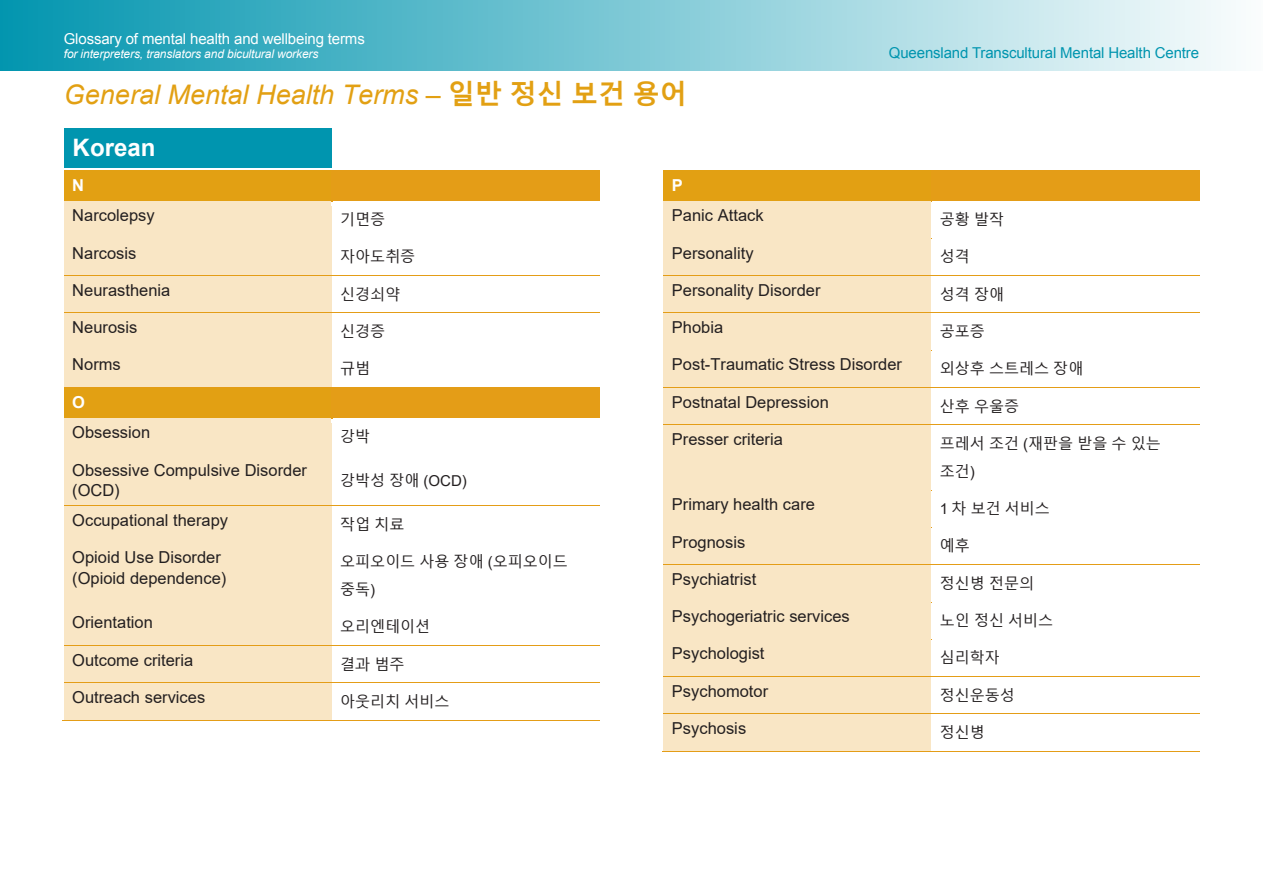
<style>
.page{position:relative;width:1263px;height:893px;background:#fff}
.page>*{position:absolute;margin:0;border:0;box-sizing:border-box;transform-origin:0 0}
.t1{font:italic 27px "Arial";color:#e2a013}
.t2{font:700 24px "Arial";color:#fff}
.t3{font:16.5px/30.3px "Arial";color:#231f20}
.t4{font:15px/28px "Malgun Gothic";color:#231f20}
.t5{font:15px "Arial";letter-spacing:-.01em;color:#0095af}
.t6{font:15px "Arial";letter-spacing:-.01em;color:#fff}
.t7{font:italic 12px "Arial";letter-spacing:-.01em;color:#fff}
.s1{font-family:"Malgun Gothic";font-weight:700;font-style:normal}
.s2{font-weight:700;color:#fff}
.s3{font-family:"Arial"}
</style>
<div class="page">
<div style="left:64px;top:129px;width:268px;height:39px;background:#0095af"></div>
<div style="left:64px;top:171px;width:267px;height:30px;background:#e2a013"></div>
<div style="left:332px;top:171px;width:268px;height:30px;background:#e49d17"></div>
<hr style="left:64px;top:170px;width:267px;height:1px;background:#e49d17">
<hr style="left:332px;top:170px;width:268px;height:1px;background:#e49d17">
<div style="left:64px;top:201px;width:268px;height:37px;background:#f9e6c5"></div>
<svg style="left:331px;top:170px;width:2px;height:36px"></svg>
<div style="left:64px;top:239px;width:268px;height:36px;background:#f9e6c5"></div>
<hr style="left:64px;top:238px;width:268px;height:1px;background:#e49d17">
<hr style="left:332px;top:238px;width:268px;height:1px;background:#e49d17">
<div style="left:64px;top:276px;width:268px;height:37px;background:#f9e6c5"></div>
<hr style="left:64px;top:275px;width:268px;height:1px;background:#e49d17">
<hr style="left:332px;top:275px;width:268px;height:1px;background:#e49d17">
<div style="left:64px;top:313px;width:268px;height:37px;background:#f9e6c5"></div>
<div style="left:64px;top:351px;width:268px;height:36px;background:#f9e6c5"></div>
<hr style="left:64px;top:350px;width:268px;height:1px;background:#e49d17">
<hr style="left:332px;top:350px;width:268px;height:1px;background:#e49d17">
<div style="left:64px;top:388px;width:267px;height:30px;background:#e2a013"></div>
<div style="left:332px;top:388px;width:268px;height:30px;background:#e49d17"></div>
<hr style="left:64px;top:387px;width:267px;height:1px;background:#e49d17">
<hr style="left:333px;top:387px;width:267px;height:1px;background:#e49d17">
<div style="left:64px;top:418px;width:268px;height:37px;background:#f9e6c5"></div>
<svg style="left:331px;top:387px;width:2px;height:36px"></svg>
<div style="left:64px;top:456px;width:268px;height:49px;background:#f9e6c5"></div>
<hr style="left:64px;top:455px;width:268px;height:1px;background:#e49d17">
<hr style="left:332px;top:455px;width:268px;height:1px;background:#e49d17">
<div style="left:64px;top:506px;width:268px;height:37px;background:#f9e6c5"></div>
<hr style="left:64px;top:505px;width:268px;height:1px;background:#e49d17">
<hr style="left:332px;top:505px;width:268px;height:1px;background:#e49d17">
<div style="left:64px;top:543px;width:268px;height:65px;background:#f9e6c5"></div>
<div style="left:64px;top:609px;width:268px;height:36px;background:#f9e6c5"></div>
<hr style="left:64px;top:608px;width:268px;height:1px;background:#e49d17">
<hr style="left:332px;top:608px;width:268px;height:1px;background:#e49d17">
<div style="left:64px;top:646px;width:268px;height:37px;background:#f9e6c5"></div>
<hr style="left:64px;top:645px;width:268px;height:1px;background:#e49d17">
<hr style="left:332px;top:645px;width:268px;height:1px;background:#e49d17">
<div style="left:64px;top:683px;width:268px;height:37px;background:#f9e6c5"></div>
<hr style="left:64px;top:682px;width:268px;height:1px;background:#e49d17">
<hr style="left:332px;top:682px;width:268px;height:1px;background:#e49d17">
<hr style="left:63px;top:720px;width:269px;height:1px;background:#e49d17">
<hr style="left:331px;top:720px;width:269px;height:1px;background:#e49d17">
<div style="left:663px;top:171px;width:268px;height:30px;background:#e2a013"></div>
<div style="left:932px;top:171px;width:267px;height:30px;background:#e49d17"></div>
<hr style="left:663px;top:170px;width:268px;height:1px;background:#e49d17">
<hr style="left:932px;top:170px;width:267px;height:1px;background:#e49d17">
<div style="left:663px;top:201px;width:268px;height:37px;background:#f9e6c5"></div>
<svg style="left:931px;top:170px;width:1px;height:32px"></svg>
<div style="left:663px;top:239px;width:268px;height:36px;background:#f9e6c5"></div>
<hr style="left:663px;top:238px;width:268px;height:1px;background:#e49d17">
<hr style="left:932px;top:238px;width:267px;height:1px;background:#e49d17">
<div style="left:663px;top:276px;width:268px;height:37px;background:#f9e6c5"></div>
<hr style="left:663px;top:275px;width:268px;height:1px;background:#e49d17">
<hr style="left:932px;top:275px;width:267px;height:1px;background:#e49d17">
<div style="left:663px;top:313px;width:268px;height:37px;background:#f9e6c5"></div>
<div style="left:663px;top:351px;width:268px;height:36px;background:#f9e6c5"></div>
<hr style="left:663px;top:350px;width:268px;height:1px;background:#e49d17">
<hr style="left:932px;top:350px;width:267px;height:1px;background:#e49d17">
<div style="left:663px;top:388px;width:268px;height:37px;background:#f9e6c5"></div>
<hr style="left:663px;top:387px;width:268px;height:1px;background:#e49d17">
<hr style="left:932px;top:387px;width:267px;height:1px;background:#e49d17">
<div style="left:663px;top:425px;width:268px;height:65px;background:#f9e6c5"></div>
<hr style="left:663px;top:424px;width:268px;height:1px;background:#e49d17">
<hr style="left:932px;top:424px;width:267px;height:1px;background:#e49d17">
<div style="left:663px;top:490px;width:268px;height:37px;background:#f9e6c5"></div>
<div style="left:663px;top:528px;width:268px;height:36px;background:#f9e6c5"></div>
<hr style="left:663px;top:527px;width:268px;height:1px;background:#e49d17">
<hr style="left:932px;top:527px;width:267px;height:1px;background:#e49d17">
<div style="left:663px;top:565px;width:268px;height:37px;background:#f9e6c5"></div>
<hr style="left:663px;top:564px;width:268px;height:1px;background:#e49d17">
<hr style="left:932px;top:564px;width:267px;height:1px;background:#e49d17">
<div style="left:663px;top:602px;width:268px;height:37px;background:#f9e6c5"></div>
<div style="left:663px;top:640px;width:268px;height:36px;background:#f9e6c5"></div>
<hr style="left:663px;top:639px;width:268px;height:1px;background:#e49d17">
<hr style="left:932px;top:639px;width:267px;height:1px;background:#e49d17">
<div style="left:663px;top:677px;width:268px;height:37px;background:#f9e6c5"></div>
<hr style="left:663px;top:676px;width:268px;height:1px;background:#e49d17">
<hr style="left:932px;top:676px;width:267px;height:1px;background:#e49d17">
<div style="left:663px;top:714px;width:268px;height:37px;background:#f9e6c5"></div>
<hr style="left:662px;top:751px;width:269px;height:1px;background:#e49d17">
<hr style="left:931px;top:751px;width:268px;height:1px;background:#e49d17">
<div style="left:0;top:0;width:1263px;height:71px;background:linear-gradient(to right,#0295af,#fbfdfd)"></div>
<p class="t6" style="left:64px;top:29px;width:303px">Glossary of mental health and wellbeing terms</p>
<p class="t7" style="left:64px;top:46px;width:256px">for interpreters, translators and bicultural workers</p>
<p class="t5" style="left:889px;top:43px;width:312px">Queensland Transcultural Mental Health Centre</p>
<p class="t1" style="left:64px;top:77px;width:624px">General Mental Health Terms – <span class="s1">일반 정신 보건 용어</span></p>
<p class="t2" style="left:73px;top:132px;width:84px">Korean</p>
<p class="t3" style="left:72px;top:170px;width:84px"><span class="s2">N<br></span>Narcolepsy</p>
<p class="t4" style="left:340px;top:206px;width:47px">기면증</p>
<p class="t3" style="left:672px;top:170px;width:93px"><span class="s2">P<br></span>Panic Attack</p>
<p class="t4" style="left:940px;top:206px;width:66px">공황 발작</p>
<p class="t3" style="left:72px;top:237px;width:66px">Narcosis</p>
<p class="t4" style="left:340px;top:243px;width:77px">자아도취증</p>
<p class="t3" style="left:72px;top:275px;width:100px">Neurasthenia</p>
<p class="t4" style="left:340px;top:281px;width:62px">신경쇠약</p>
<p class="t3" style="left:72px;top:312px;width:67px">Neurosis</p>
<p class="t4" style="left:340px;top:318px;width:47px">신경증</p>
<p class="t3" style="left:72px;top:349px;width:50px">Norms</p>
<p class="t4" style="left:340px;top:355px;width:32px">규범</p>
<p class="t3" style="left:72px;top:387px;width:79px"><span class="s2">O<br></span>Obsession</p>
<p class="t4" style="left:340px;top:423px;width:32px">강박</p>
<p class="t3" style="left:72px;top:459px;width:236px;line-height:20.5px">Obsessive Compulsive Disorder (OCD)</p>
<p class="t4" style="left:340px;top:467px;width:128px">강박성 장애 <span class="s3">(OCD)</span></p>
<p class="t3" style="left:72px;top:505px;width:157px">Occupational therapy</p>
<p class="t4" style="left:340px;top:511px;width:66px">작업 치료</p>
<p class="t3" style="left:72px;top:547px;width:156px;line-height:20.5px">Opioid Use Disorder (Opioid dependence)</p>
<p class="t4" style="left:340px;top:548px;width:229px">오피오이드 사용 장애 <span class="s3">(</span>오피오이드 중독<span class="s3">)</span></p>
<p class="t3" style="left:72px;top:607px;width:82px">Orientation</p>
<p class="t4" style="left:340px;top:613px;width:92px">오리엔테이션</p>
<p class="t3" style="left:72px;top:645px;width:123px">Outcome criteria</p>
<p class="t4" style="left:340px;top:650px;width:66px">결과 범주</p>
<p class="t3" style="left:72px;top:682px;width:134px">Outreach services</p>
<p class="t4" style="left:340px;top:688px;width:111px">아웃리치 서비스</p>
<p class="t3" style="left:672px;top:237px;width:83px">Personality</p>
<p class="t4" style="left:940px;top:243px;width:32px">성격</p>
<p class="t3" style="left:672px;top:275px;width:150px">Personality Disorder</p>
<p class="t4" style="left:940px;top:281px;width:66px">성격 장애</p>
<p class="t3" style="left:672px;top:312px;width:53px">Phobia</p>
<p class="t4" style="left:940px;top:318px;width:47px">공포증</p>
<p class="t3" style="left:672px;top:349px;width:232px">Post-Traumatic Stress Disorder</p>
<p class="t4" style="left:940px;top:355px;width:145px">외상후 스트레스 장애</p>
<p class="t3" style="left:672px;top:387px;width:158px">Postnatal Depression</p>
<p class="t4" style="left:940px;top:392px;width:81px">산후 우울증</p>
<p class="t3" style="left:672px;top:424px;width:112px">Presser criteria</p>
<p class="t4" style="left:940px;top:430px;width:222px">프레서 조건 <span class="s3">(</span>재판을 받을 수 있는 조건<span class="s3">)</span></p>
<p class="t3" style="left:672px;top:489px;width:145px">Primary health care</p>
<p class="t4" style="left:940px;top:495px;width:112px"><span class="s3">1</span> 차 보건 서비스</p>
<p class="t3" style="left:672px;top:527px;width:75px">Prognosis</p>
<p class="t4" style="left:940px;top:532px;width:32px">예후</p>
<p class="t3" style="left:672px;top:564px;width:86px">Psychiatrist</p>
<p class="t4" style="left:940px;top:570px;width:96px">정신병 전문의</p>
<p class="t3" style="left:672px;top:601px;width:179px">Psychogeriatric services</p>
<p class="t4" style="left:940px;top:607px;width:115px">노인 정신 서비스</p>
<p class="t3" style="left:672px;top:638px;width:94px">Psychologist</p>
<p class="t4" style="left:940px;top:644px;width:62px">심리학자</p>
<p class="t3" style="left:672px;top:676px;width:98px">Psychomotor</p>
<p class="t4" style="left:940px;top:682px;width:77px">정신운동성</p>
<p class="t3" style="left:672px;top:713px;width:76px">Psychosis</p>
<p class="t4" style="left:940px;top:719px;width:47px">정신병</p>
</div>
